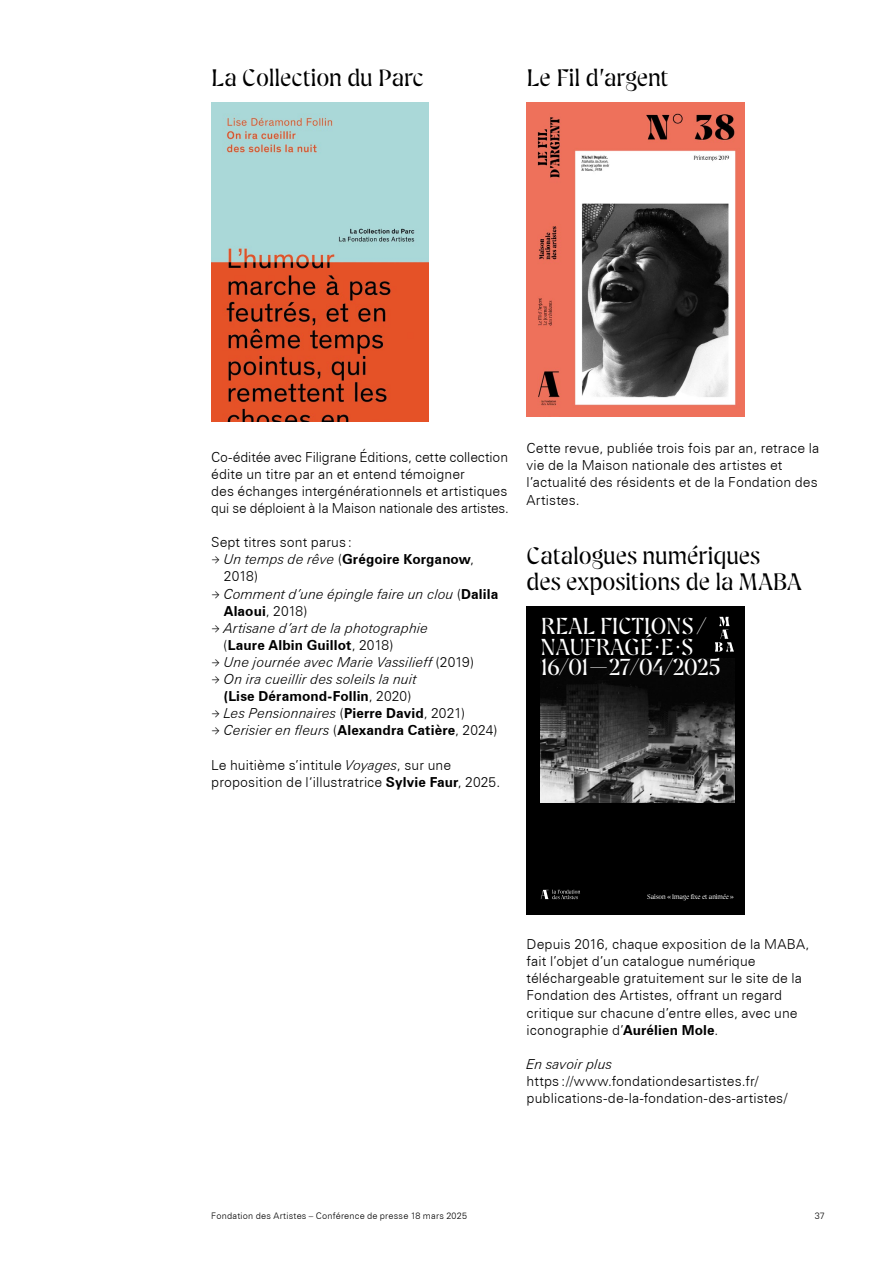
<style>
.page{position:relative;width:893px;height:1263px;background:#fff}
.page>*{position:absolute;margin:0;border:0;box-sizing:border-box;transform-origin:0 0}
.t1{font:300 22.5px/25.7px "Nogent Display";letter-spacing:-.005em;color:#000}
.t2{font:300 21.75px/20.7px "Nogent Display";color:#fff}
.t3{font:300 13.8px/17.1px "Zurich BT";letter-spacing:.005em;color:#000}
.t4{font:italic 300 13.8px "Zurich BT";letter-spacing:.005em;color:#000}
.t5{font:700 13.8px "Zurich BTWGL4";letter-spacing:.01em;color:#000}
.t6{font:300 9px "Zurich BT";letter-spacing:.025em;color:#000}
.t7{font:300 6.15px "Nogent Display";color:#fff}
.s1{font-family:"Intervalle";font-weight:300}
.s2{font-family:"Zurich BT";font-weight:300;font-style:italic}
.s3{font-family:"Zurich BT";font-weight:300}
.s4{font-family:"Intervalle";font-style:normal}
.s5{font-style:normal}
.s6{font-family:"Zurich BTWGL4";font-weight:700;font-style:normal}
.s7{font-style:italic}
.s8{font-family:"Zurich BTWGL4";font-weight:700}
</style>
<div class="page">
<img style="left:212px;top:103px;width:217px;height:319px">
<img style="left:527px;top:103px;width:217px;height:314px">
<div style="left:526px;top:606px;width:218px;height:309px;background:#000"></div>
<img style="left:541px;top:659px;width:193px;height:144px">
<svg style="left:715px;top:617px;width:19px;height:35px"></svg>
<svg style="left:541px;top:890px;width:39px;height:9px"></svg>
<h1 class="t1" style="left:211px;top:64px;width:214px">La Collection du Parc</h1>
<h1 class="t1" style="left:527px;top:64px;width:144px">Le Fil d’argent</h1>
<p class="t3" style="left:211px;top:448px;width:299px">Co-éditée avec Filigrane Éditions, cette collection édite un titre par an et entend témoigner<br>des échanges intergénérationnels et artistiques qui se déploient à la Maison nationale des artistes.</p>
<p class="t3" style="left:211px;top:534px;width:143px">Sept titres sont parus:</p>
<p class="t5" style="left:211px;top:549px;width:264px"><span class="s1">→</span> <span class="s2">Un temps de rêve</span> <span class="s3">(</span>Grégoire Korganow<span class="s3">,</span></p>
<p class="t3" style="left:224px;top:568px;width:35px">2018)</p>
<p class="t4" style="left:211px;top:585px;width:289px"><span class="s4">→</span> Comment d’une épingle faire un clou <span class="s5">(</span><span class="s6">Dalila</span></p>
<p class="t5" style="left:224px;top:601px;width:85px">Alaoui<span class="s3">, 2018)</span></p>
<p class="t4" style="left:211px;top:619px;width:219px"><span class="s4">→</span> Artisane d’art de la photographie</p>
<p class="t5" style="left:224px;top:635px;width:171px"><span class="s3">(</span>Laure Albin Guillot<span class="s3">, 2018)</span></p>
<p class="t4" style="left:211px;top:654px;width:264px"><span class="s4">→</span> Une journée avec Marie Vassilieff <span class="s5">(2019)</span></p>
<p class="t4" style="left:211px;top:671px;width:207px"><span class="s4">→</span> On ira cueillir des soleils la nuit</p>
<p class="t5" style="left:224px;top:686px;width:189px">(Lise Déramond‑Follin<span class="s3">, 2020)</span></p>
<p class="t4" style="left:211px;top:705px;width:255px"><span class="s4">→</span> Les Pensionnaires <span class="s5">(</span><span class="s6">Pierre David</span><span class="s5">, 2021)</span></p>
<p class="t4" style="left:211px;top:722px;width:287px"><span class="s4">→</span> Cerisier en fleurs <span class="s5">(</span><span class="s6">Alexandra Catière</span><span class="s5">, 2024)</span></p>
<p class="t3" style="left:211px;top:756px;width:290px">Le huitième s’intitule <span class="s7">Voyages</span>, sur une proposition de l‘illustratrice <span class="s8">Sylvie Faur</span>, 2025.</p>
<p class="t3" style="left:527px;top:440px;width:294px">Cette revue, publiée trois fois par an, retrace la vie de la Maison nationale des artistes et l’actualité des résidents et de la Fondation des Artistes.</p>
<h1 class="t1" style="left:527px;top:543px;width:277px">Catalogues numériques<br>des expositions de la MABA</h1>
<h2 class="t2" style="left:541px;top:615px;width:181px">REAL FICTIONS/<br>NAUFRAGÉ·E·S<br>16/01—27/04/2025</h2>
<p class="t7" style="left:647px;top:893px;width:88px">Saison «Image fixe et animée»</p>
<p class="t3" style="left:527px;top:935px;width:284px">Depuis 2016, chaque exposition de la MABA, fait l’objet d’un catalogue numérique téléchargeable gratuitement sur le site de la Fondation des Artistes, offrant un regard critique sur chacune d’entre elles, avec une iconographie d’<span class="s8">Aurélien Mole</span>.</p>
<p class="t4" style="left:527px;top:1055px;width:87px">En savoir plus</p>
<p class="t3" style="left:527px;top:1072px;width:262px">https://www.fondationdesartistes.fr/ publications-de-la-fondation-des‑artistes/</p>
<p class="t6" style="left:211px;top:1210px;width:257px">Fondation des Artistes – Conférence de presse 18 mars 2025</p>
<p class="t6" style="left:815px;top:1210px;width:12px">37</p>
</div>
